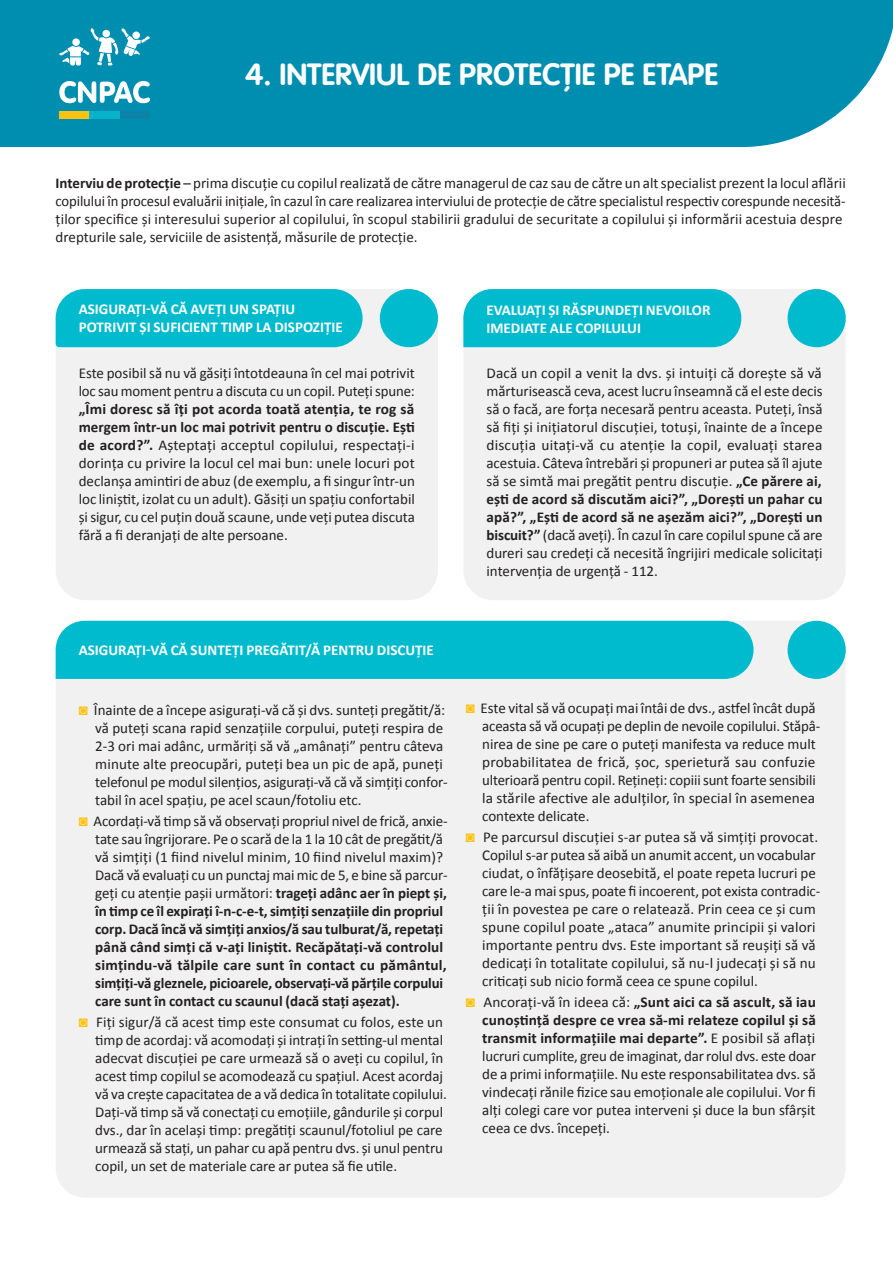
<style>
.page{position:relative;width:893px;height:1263px;background:#fff}
.page>*{position:absolute;margin:0;border:0;box-sizing:border-box;transform-origin:0 0}
.t1{font:700 30px "VAG Rounded Next";color:#fff}
.t2{font:15px/18px "Calibri";color:#231f20}
.t3{font:700 15px/18px "Calibri";letter-spacing:-.005em;color:#231f20}
.t4{font:700 15px/18px "Calibri";color:#fff}
.s1{font-weight:700}
.s2{font-family:"Arial";font-weight:700;color:#ffc20e}
.s3{font-family:"Arial";color:#ffc20e}
.s4{font-weight:400}
</style>
<div class="page">
<div style="left:0;top:0;width:893px;height:147px;background:#008eb0"></div>
<svg style="left:59px;top:28px;width:91px;height:38px"></svg>
<div style="left:72px;top:38px;width:8px;height:8px;background:#fff;border-radius:50%"></div>
<div style="left:102px;top:30px;width:8px;height:7px;background:#fff;border-radius:50%"></div>
<div style="left:132px;top:32px;width:8px;height:7px;background:#fff;border-radius:50%"></div>
<div style="left:59px;top:111px;width:31px;height:8px;background:#fac212"></div>
<div style="left:120px;top:111px;width:30px;height:8px;background:#0e83aa"></div>
<div style="left:89px;top:111px;width:31px;height:8px;background:#08b2cb"></div>
<svg style="left:59px;top:81px;width:91px;height:22px"></svg>
<div style="left:463px;top:289px;width:383px;height:311px;background:#f1f1f2;border-radius:30px"></div>
<div style="left:463px;top:289px;width:278px;height:58px;background:#00bbce"></div>
<div style="left:788px;top:289px;width:58px;height:58px;background:#00bbce;border-radius:50%"></div>
<div style="left:56px;top:621px;width:790px;height:577px;background:#f1f1f2;border-radius:30px"></div>
<div style="left:56px;top:621px;width:697px;height:58px;background:#00bbce"></div>
<div style="left:56px;top:289px;width:382px;height:311px;background:#f1f1f2;border-radius:30px"></div>
<div style="left:56px;top:289px;width:307px;height:58px;background:#00bbce"></div>
<div style="left:380px;top:289px;width:58px;height:58px;background:#00bbce;border-radius:50%"></div>
<div style="left:788px;top:621px;width:58px;height:58px;background:#00bbce;border-radius:50%"></div>
<h1 class="t1" style="left:245px;top:55px;width:474px">4. INTERVIUL DE PROTECȚIE PE ETAPE</h1>
<p class="t2" style="left:56px;top:173px;width:792px"><span class="s1">Interviu de protecție</span> – prima discuţie cu copilul realizată de către managerul de caz sau de către un alt specialist prezent la locul aflării copilului în procesul evaluării iniţiale, în cazul în care realizarea interviului de protecţie de către specialistul respectiv corespunde necesită&shy;ţilor specifice și interesului superior al copilului, în scopul stabilirii gradului de securitate a copilului și informării acestuia despre drepturile sale, serviciile de asistenţă, măsurile de protecţie.</p>
<p class="t4" style="left:79px;top:299px;width:266px">ASIGURAȚI-VĂ CĂ AVEȚI UN SPAȚIU<br>POTRIVIT ȘI SUFICIENT TIMP LA DISPOZIȚIE</p>
<p class="t2" style="left:79px;top:364px;width:338px">Este posibil să nu vă găsiţi întotdeauna în cel mai potrivit loc sau moment pentru a discuta cu un copil. Puteţi spune:</p>
<p class="t2" style="left:79px;top:400px;width:338px;text-align:justify"><span class="s1">„Îmi doresc să îți pot acorda toată atenția, te rog să mergem într-un loc mai potrivit pentru o discuție. Ești de acord?”.</span> Așteptaţi acceptul copilului, respectaţi-i dorinţa cu privire la locul cel mai bun: unele locuri pot declanșa amintiri de abuz (de exemplu, a fi singur într-un loc liniștit, izolat cu un adult). Găsiţi un spaţiu confortabil și sigur, cu cel puţin două scaune, unde veţi putea discuta fără a fi deranjaţi de alte persoane.</p>
<p class="t4" style="left:486px;top:301px;width:225px">EVALUAȚI ȘI RĂSPUNDEȚI NEVOILOR<br>IMEDIATE ALE COPILULUI</p>
<p class="t2" style="left:486px;top:364px;width:338px;text-align:justify">Dacă un copil a venit la dvs. și intuiţi că dorește să vă mărturisească ceva, acest lucru înseamnă că el este decis să o facă, are forţa necesară pentru aceasta. Puteţi, însă să fiţi și iniţiatorul discuţiei, totuși, înainte de a începe discuţia uitaţi-vă cu atenţie la copil, evaluaţi starea acestuia. Câteva întrebări și propuneri ar putea să îl ajute să se simtă mai pregătit pentru discuţie. <span class="s1">„Ce părere ai, ești de acord să discutăm aici?”, „Dorești un pahar cu apă?”, „Ești de acord să ne așezăm aici?”, „Dorești un biscuit?”</span> (dacă aveţi). În cazul în care copilul spune că are dureri sau credeţi că necesită îngrijiri medicale solicitaţi intervenţia de urgenţă - 112.</p>
<p class="t4" style="left:79px;top:640px;width:357px">ASIGURAȚI-VĂ CĂ SUNTEȚI PREGĂTIT/Ă PENTRU DISCUȚIE</p>
<p class="t2" style="left:95px;top:701px;width:354px;text-indent:-16px"><span class="s2">◙</span> Înainte de a începe asiguraţi-vă că și dvs. sunteţi pregătit/ă: vă puteţi scana rapid senzaţiile corpului, puteţi respira de 2-3 ori mai adânc, urmăriţi să vă „amânaţi” pentru câteva minute alte preocupări, puteţi bea un pic de apă, puneţi telefonul pe modul silenţios, asiguraţi-vă că vă simţiţi confor&shy;tabil în acel spaţiu, pe acel scaun/fotoliu etc.</p>
<p class="t3" style="left:95px;top:812px;width:354px;text-indent:-16px"><span class="s3">◙</span> <span class="s4">Acordaţi-vă timp să vă observaţi propriul nivel de frică, anxie&shy;tate sau îngrijorare. Pe o scară de la 1 la 10 cât de pregătit/ă vă simţiţi (1 fiind nivelul minim, 10 fiind nivelul maxim)?<br>Dacă vă evaluaţi cu un punctaj mai mic de 5, e bine să parcur&shy;geţi cu atenţie pașii următori:</span> trageți adânc aer în piept și, în timp ce îl expirați î-n-c-e-t, simțiți senzațiile din propriul corp. Dacă încă vă simțiți anxios/ă sau tulburat/ă, repetați până când simți că v-ați liniștit. Recăpătați-vă controlul simțindu-vă tălpile care sunt în contact cu pământul, simțiți-vă gleznele, picioarele, observați-vă părțile corpului care sunt în contact cu scaunul (dacă stați așezat).</p>
<p class="t2" style="left:95px;top:1013px;width:353px;text-indent:-16px"><span class="s2">◙</span> Fiţi sigur/ă că acest timp este consumat cu folos, este un timp de acordaj: vă acomodaţi și intraţi în setting-ul mental adecvat discuţiei pe care urmează să o aveţi cu copilul, în acest timp copilul se acomodează cu spaţiul. Acest acordaj vă va crește capacitatea de a vă dedica în totalitate copilului.<br>Daţi-vă timp să vă conectaţi cu emoţiile, gândurile și corpul dvs., dar în același timp: pregătiţi scaunul/fotoliul pe care urmează să staţi, un pahar cu apă pentru dvs. și unul pentru copil, un set de materiale care ar putea să fie utile.</p>
<p class="t2" style="left:482px;top:698px;width:340px;text-indent:-17px"><span class="s2">◙</span> Este vital să vă ocupaţi mai întâi de dvs., astfel încât după aceasta să vă ocupaţi pe deplin de nevoile copilului. Stăpâ&shy;nirea de sine pe care o puteţi manifesta va reduce mult probabilitatea de frică, șoc, sperietură sau confuzie ulterioară pentru copil. Reţineţi: copiii sunt foarte sensibili la stările afective ale adulţilor, în special în asemenea contexte delicate.</p>
<p class="t2" style="left:482px;top:827px;width:340px;text-indent:-16px"><span class="s2">◙</span> Pe parcursul discuţiei s-ar putea să vă simţiţi provocat.<br>Copilul s-ar putea să aibă un anumit accent, un vocabular ciudat, o înfăţișare deosebită, el poate repeta lucruri pe care le-a mai spus, poate fi incoerent, pot exista contradic&shy;ţii în povestea pe care o relatează. Prin ceea ce și cum spune copilul poate „ataca” anumite principii și valori importante pentru dvs. Este important să reușiţi să vă dedicaţi în totalitate copilului, să nu-l judecaţi și să nu criticaţi sub nicio formă ceea ce spune copilul.</p>
<p class="t2" style="left:482px;top:992px;width:335px;text-align:justify;text-indent:-16px"><span class="s2">◙</span> Ancoraţi-vă în ideea că: <span class="s1">„Sunt aici ca să ascult, să iau cunoștință despre ce vrea să-mi relateze copilul și să transmit informațiile mai departe”.</span> E posibil să aflaţi lucruri cumplite, greu de imaginat, dar rolul dvs. este doar de a primi informaţiile. Nu este responsabilitatea dvs. să vindecaţi rănile fizice sau emoţionale ale copilului. Vor fi alţi colegi care vor putea interveni și duce la bun sfârșit ceea ce dvs. începeţi.</p>
</div>
